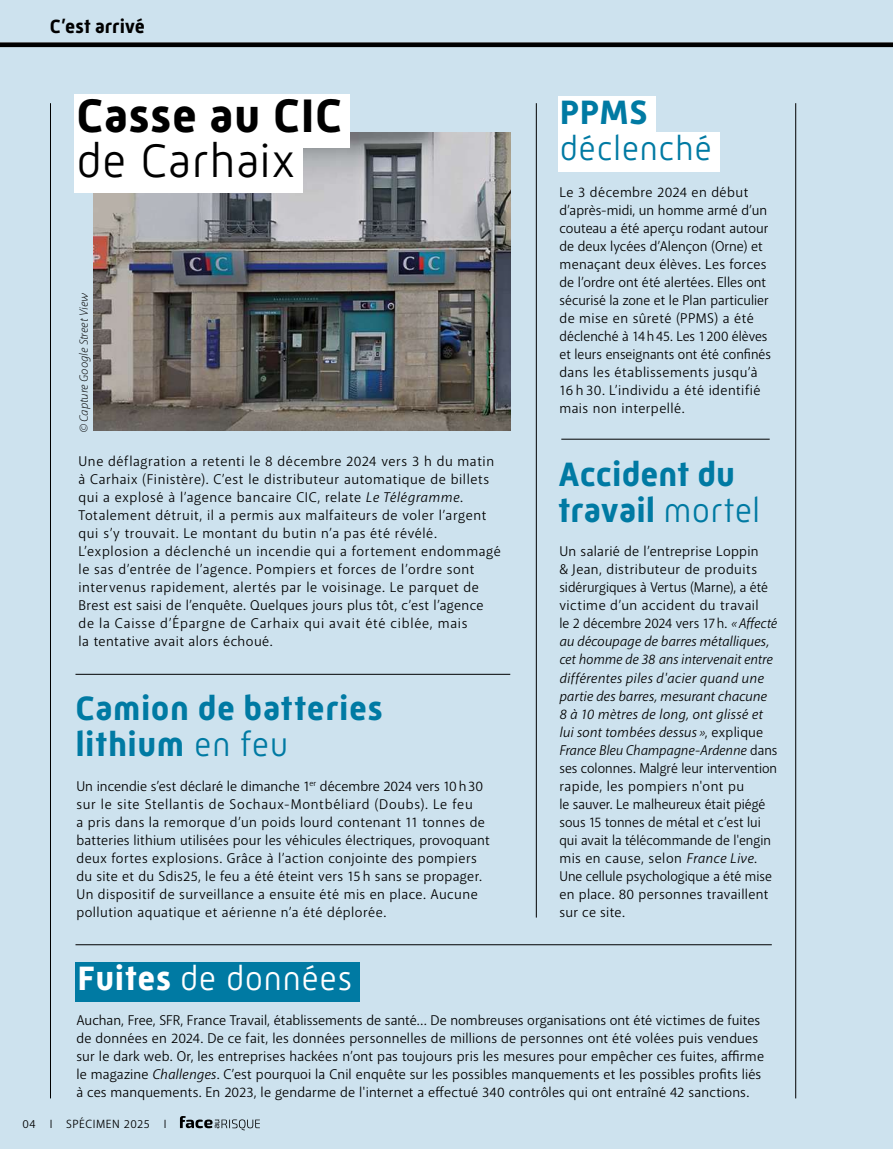
<style>
.page{position:relative;width:893px;height:1149px;background:#fff}
.page>*{position:absolute;margin:0;border:0;box-sizing:border-box;transform-origin:0 0}
.t1{font:700 48px "Mic 32 New";letter-spacing:.015em;color:#000}
.t2{font:300 48px "Mic 32 New";letter-spacing:.015em;color:#000}
.t3{font:700 34.5px/36px "Mic 32 New";letter-spacing:.015em;color:#007aa3}
.t4{font:300 34.5px "Mic 32 New";letter-spacing:.02em;color:#fff}
.t5{font:300 34.5px "Mic 32 New";letter-spacing:.01em;color:#007aa3}
.t6{font:700 19.5px "Mic 32 New";letter-spacing:.005em;color:#000}
.t7{font:14.25px/18px "Akagi Pro";letter-spacing:.02em;color:#000}
.t8{font:14.25px/18px "Akagi Pro";letter-spacing:.04em;color:#000}
.t9{font:italic 300 12px "Akagi Pro";letter-spacing:.005em;color:#000}
.t10{font:12px "Akagi Pro";letter-spacing:.04em;color:#000}
.s1{font-style:italic}
.s2{font-weight:300}
.s3{font-weight:700}
</style>
<div class="page">
<div style="left:0;top:0;width:893px;height:1148px;background:#cde2ee"></div>
<hr style="left:795px;top:103px;width:1px;height:994px;background:#000">
<hr style="left:75px;top:673px;width:435px;height:1px;background:#000">
<img style="left:93px;top:133px;width:417px;height:297px">
<hr style="left:50px;top:103px;width:1px;height:994px;background:#000">
<div style="left:74px;top:95px;width:276px;height:53px;background:#fff"></div>
<div style="left:74px;top:140px;width:229px;height:53px;background:#fff"></div>
<hr style="left:75px;top:944px;width:697px;height:1px;background:#000">
<hr style="left:536px;top:103px;width:1px;height:814px;background:#000">
<hr style="left:561px;top:438px;width:209px;height:1px;background:#000">
<div style="left:558px;top:96px;width:97px;height:40px;background:#fff"></div>
<div style="left:558px;top:132px;width:162px;height:40px;background:#fff"></div>
<div style="left:75px;top:961px;width:285px;height:40px;background:#007aa3"></div>
<svg style="left:180px;top:1116px;width:80px;height:14px"></svg>
<hr style="left:0;top:43px;width:893px;height:4px;background:#000">
<h3 class="t6" style="left:50px;top:15px;width:97px">C’est arrivé</h3>
<h1 class="t1" style="left:76px;top:88px;width:268px">Casse au CIC</h1>
<h1 class="t2" style="left:76px;top:133px;width:220px">de Carhaix</h1>
<p class="t9" style="left:76px;top:432px;width:141px;rotate:-90deg">© Capture Google Street View</p>
<p class="t8" style="left:79px;top:452px;width:424px">Une déflagration a retenti le 8 décembre 2024 vers 3 h du matin à Carhaix (Finistère). C’est le distributeur automatique de billets qui a explosé à l’agence bancaire CIC, relate <span class="s1">Le Télégramme</span>.<br>Totalement détruit, il a permis aux malfaiteurs de voler l’argent qui s’y trouvait. Le montant du butin n’a pas été révélé.<br>L’explosion a déclenché un incendie qui a fortement endommagé le sas d’entrée de l’agence. Pompiers et forces de l’ordre sont intervenus rapidement, alertés par le voisinage. Le parquet de Brest est saisi de l’enquête. Quelques jours plus tôt, c’est l’agence de la Caisse d’Épargne de Carhaix qui avait été ciblée, mais<br>la tentative avait alors échoué.</p>
<h2 class="t3" style="left:75px;top:690px;width:309px">Camion de batteries lithium <span class="s2">en feu</span></h2>
<p class="t7" style="left:76px;top:776px;width:415px">Un incendie s’est déclaré le dimanche 1<sup>er</sup> décembre 2024 vers 10 h 30 sur le site Stellantis de Sochaux-Montbéliard (Doubs). Le feu<br>a pris dans la remorque d’un poids lourd contenant 11 tonnes de batteries lithium utilisées pour les véhicules électriques, provoquant deux fortes explosions. Grâce à l’action conjointe des pompiers du site et du Sdis25, le feu a été éteint vers 15 h sans se propager.<br>Un dispositif de surveillance a ensuite été mis en place. Aucune pollution aquatique et aérienne n’a été déplorée.</p>
<h2 class="t3" style="left:560px;top:94px;width:89px">PPMS</h2>
<h2 class="t5" style="left:560px;top:128px;width:153px">déclenché</h2>
<p class="t7" style="left:559px;top:183px;width:213px">Le 3 décembre 2024 en début d’après-midi, un homme armé d’un couteau a été aperçu rodant autour de deux lycées d’Alençon (Orne) et menaçant deux élèves. Les forces de l’ordre ont été alertées. Elles ont sécurisé la zone et le Plan particulier de mise en sûreté (PPMS) a été déclenché à 14 h 45. Les 1 200 élèves et leurs enseignants ont été confinés dans les établissements jusqu’à<br>16 h 30. L’individu a été identifié mais non interpellé.</p>
<h2 class="t3" style="left:558px;top:456px;width:203px">Accident du travail <span class="s2">mortel</span></h2>
<p class="t7" style="left:559px;top:542px;width:219px">Un salarié de l’entreprise Loppin<br>&amp; Jean, distributeur de produits sidérurgiques à Vertus (Marne), a été victime d’un accident du travail<br>le 2 décembre 2024 vers 17 h. <span class="s1">« Affecté au découpage de barres métalliques, cet homme de 38 ans intervenait entre différentes piles d'acier quand une partie des barres, mesurant chacune 8 à 10 mètres de long, ont glissé et lui sont tombées dessus »</span>, explique <span class="s1">France Bleu Champagne-Ardenne</span> dans ses colonnes. Malgré leur intervention rapide, les pompiers n'ont pu<br>le sauver. Le malheureux était piégé sous 15 tonnes de métal et c’est lui qui avait la télécommande de l'engin mis en cause, selon <span class="s1">France Live</span>.<br>Une cellule psychologique a été mise en place. 80 personnes travaillent sur ce site.</p>
<h2 class="t4" style="left:77px;top:957px;width:276px"><span class="s3">Fuites</span> de données</h2>
<p class="t7" style="left:76px;top:1011px;width:689px">Auchan, Free, SFR, France Travail, établissements de santé… De nombreuses organisations ont été victimes de fuites de données en 2024. De ce fait, les données personnelles de millions de personnes ont été volées puis vendues sur le dark web. Or, les entreprises hackées n’ont pas toujours pris les mesures pour empêcher ces fuites, affirme le magazine <span class="s1">Challenges</span>. C’est pourquoi la Cnil enquête sur les possibles manquements et les possibles profits liés à ces manquements. En 2023, le gendarme de l'internet a effectué 340 contrôles qui ont entraîné 42 sanctions.</p>
<p class="t10" style="left:23px;top:1115px;width:145px">04 I SPÉCIMEN 2025 I</p>
</div>
